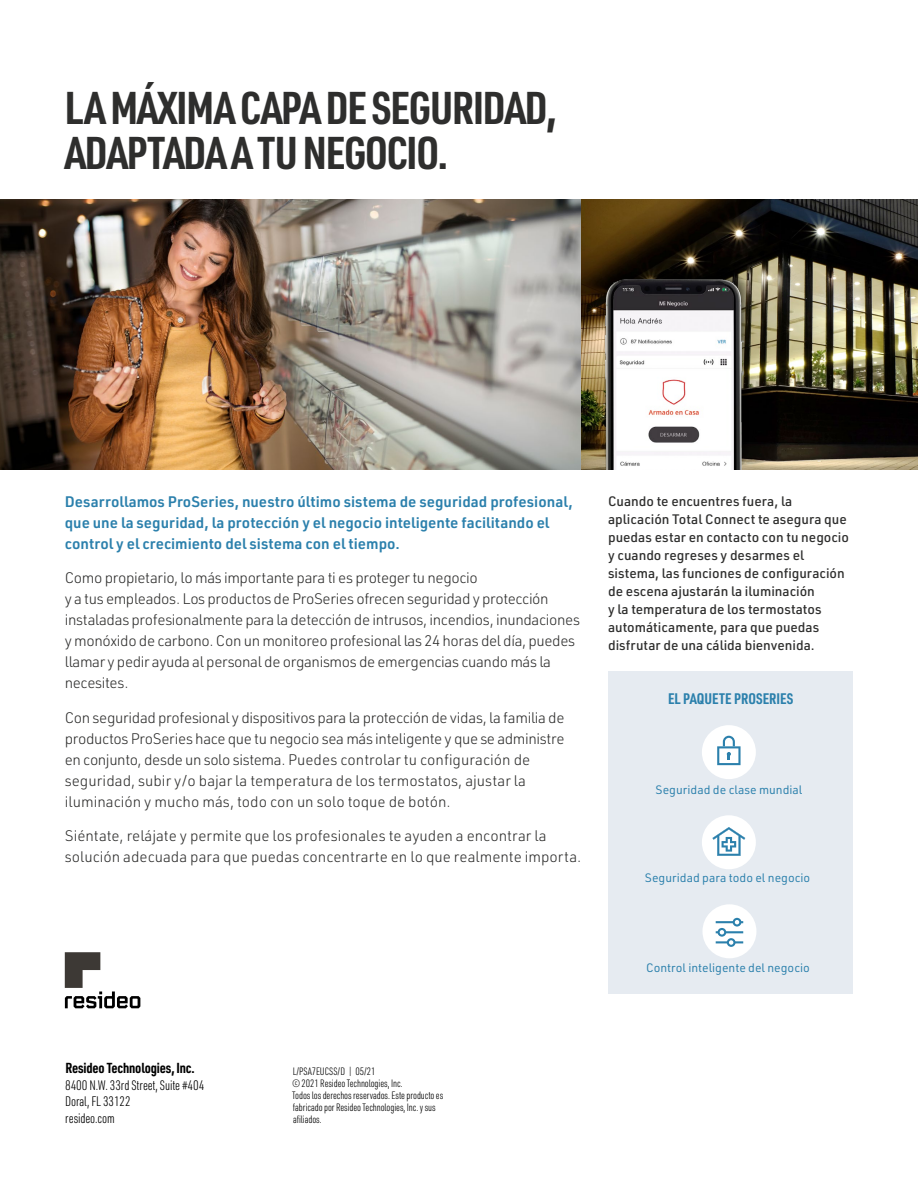
<style>
.page{position:relative;width:918px;height:1188px;background:#fff}
.page>*{position:absolute;margin:0;border:0;box-sizing:border-box;transform-origin:0 0}
.t1{font:700 45px/45px "URWDIN Cond";letter-spacing:-.025em;color:#2e2e2d}
.t2{font:300 15px/21px "URWDIN";letter-spacing:-.025em;color:#2e2e2d}
.t3{font:600 15px/21px "URWDIN";color:#2b80ac}
.t4{font:300 15px/21px "URWDIN";color:#2e2e2d}
.t5{font:700 15px "URWDIN Cond";letter-spacing:.005em;color:#2b80ac}
.t6{font:700 14.25px "URWDIN Cond";letter-spacing:-.01em;color:#000}
.t7{font:500 13.5px/18px "URWDIN";color:#2e2e2d}
.t8{font:300 13.5px/16.5px "URWDIN Cond";letter-spacing:-.01em;color:#000}
.t9{font:12px "URWDIN";color:#2b80ac}
.t10{font:300 10.5px/12px "URWDIN Cond";letter-spacing:-.01em;color:#000}
</style>
<div class="page">
<svg style="left:65px;top:952px;width:75px;height:56px"></svg>
<img style="left:0;top:200px;width:918px;height:270px">
<svg style="left:604px;top:273px;width:144px;height:197px;background:#2f2a1e"></svg>
<div style="left:608px;top:671px;width:245px;height:323px;background:#e6ebf1"></div>
<img style="left:605px;top:279px;width:136px;height:191px">
<div style="left:702px;top:815px;width:54px;height:54px;background:#fff;border-radius:50%"></div>
<svg style="left:712px;top:827px;width:33px;height:29px"></svg>
<div style="left:702px;top:725px;width:54px;height:54px;background:#fff;border-radius:50%"></div>
<svg style="left:717px;top:736px;width:24px;height:29px"></svg>
<div style="left:702px;top:904px;width:54px;height:54px;background:#fff;border-radius:50%"></div>
<hr style="left:716px;top:921px;width:27px;height:2px;background:#2b80ac">
<hr style="left:716px;top:931px;width:27px;height:2px;background:#2b80ac">
<hr style="left:716px;top:941px;width:27px;height:2px;background:#2b80ac">
<div style="left:734px;top:919px;width:6px;height:7px;background:#fff;border-radius:50%"></div>
<div style="left:733px;top:918px;width:8px;height:9px;border:2px solid #2b80ac;border-radius:50%"></div>
<div style="left:728px;top:939px;width:6px;height:7px;background:#fff;border-radius:50%"></div>
<div style="left:727px;top:938px;width:9px;height:9px;border:2px solid #2b80ac;border-radius:50%"></div>
<div style="left:719px;top:929px;width:6px;height:7px;background:#fff;border-radius:50%"></div>
<div style="left:718px;top:928px;width:8px;height:9px;border:2px solid #2b80ac;border-radius:50%"></div>
<h1 class="t1" style="left:65px;top:84px;width:493px">LA MÁXIMA CAPA DE SEGURIDAD,<br>ADAPTADA A TU NEGOCIO.</h1>
<p class="t3" style="left:65px;top:491px;width:509px">Desarrollamos ProSeries, nuestro último sistema de seguridad profesional, que une la seguridad, la protección y el negocio inteligente facilitando el control y el crecimiento del sistema con el tiempo.</p>
<p class="t2" style="left:65px;top:567px;width:517px">Como propietario, lo más importante para ti es proteger tu negocio<br>y a tus empleados. Los productos de ProSeries ofrecen seguridad y protección instaladas profesionalmente para la detección de intrusos, incendios, inundaciones y monóxido de carbono. Con un monitoreo profesional las 24 horas del día, puedes llamar y pedir ayuda al personal de organismos de emergencias cuando más la necesites.</p>
<p class="t2" style="left:65px;top:707px;width:501px">Con seguridad profesional y dispositivos para la protección de vidas, la familia de productos ProSeries hace que tu negocio sea más inteligente y que se administre en conjunto, desde un solo sistema. Puedes controlar tu configuración de seguridad, subir y/o bajar la temperatura de los termostatos, ajustar la iluminación y mucho más, todo con un solo toque de botón.</p>
<p class="t4" style="left:65px;top:825px;width:518px">Siéntate, relájate y permite que los profesionales te ayuden a encontrar la solución adecuada para que puedas concentrarte en lo que realmente importa.</p>
<p class="t7" style="left:608px;top:492px;width:242px">Cuando te encuentres fuera, la aplicación Total Connect te asegura que puedas estar en contacto con tu negocio y cuando regreses y desarmes el sistema, las funciones de configuración de escena ajustarán la iluminación<br>y la temperatura de los termostatos automáticamente, para que puedas disfrutar de una cálida bienvenida.</p>
<p class="t5" style="left:668px;top:688px;width:127px">EL PAQUETE PROSERIES</p>
<p class="t9" style="left:656px;top:782px;width:148px">Seguridad de clase mundial</p>
<p class="t9" style="left:645px;top:870px;width:167px">Seguridad para todo el negocio</p>
<p class="t9" style="left:646px;top:960px;width:165px">Control inteligente del negocio</p>
<p class="t6" style="left:65px;top:1058px;width:131px">Resideo Technologies, Inc.</p>
<p class="t8" style="left:65px;top:1076px;width:141px">8400 N.W. 33rd Street, Suite #404<br>Doral, FL 33122<br>resideo.com</p>
<p class="t10" style="left:292px;top:1065px;width:153px">L/PSA7EUCSS/D | 05/21<br>© 2021 Resideo Technologies, Inc.<br>Todos los derechos reservados. Este producto es fabricado por Resideo Technologies, Inc. y sus afiliados.</p>
</div>
